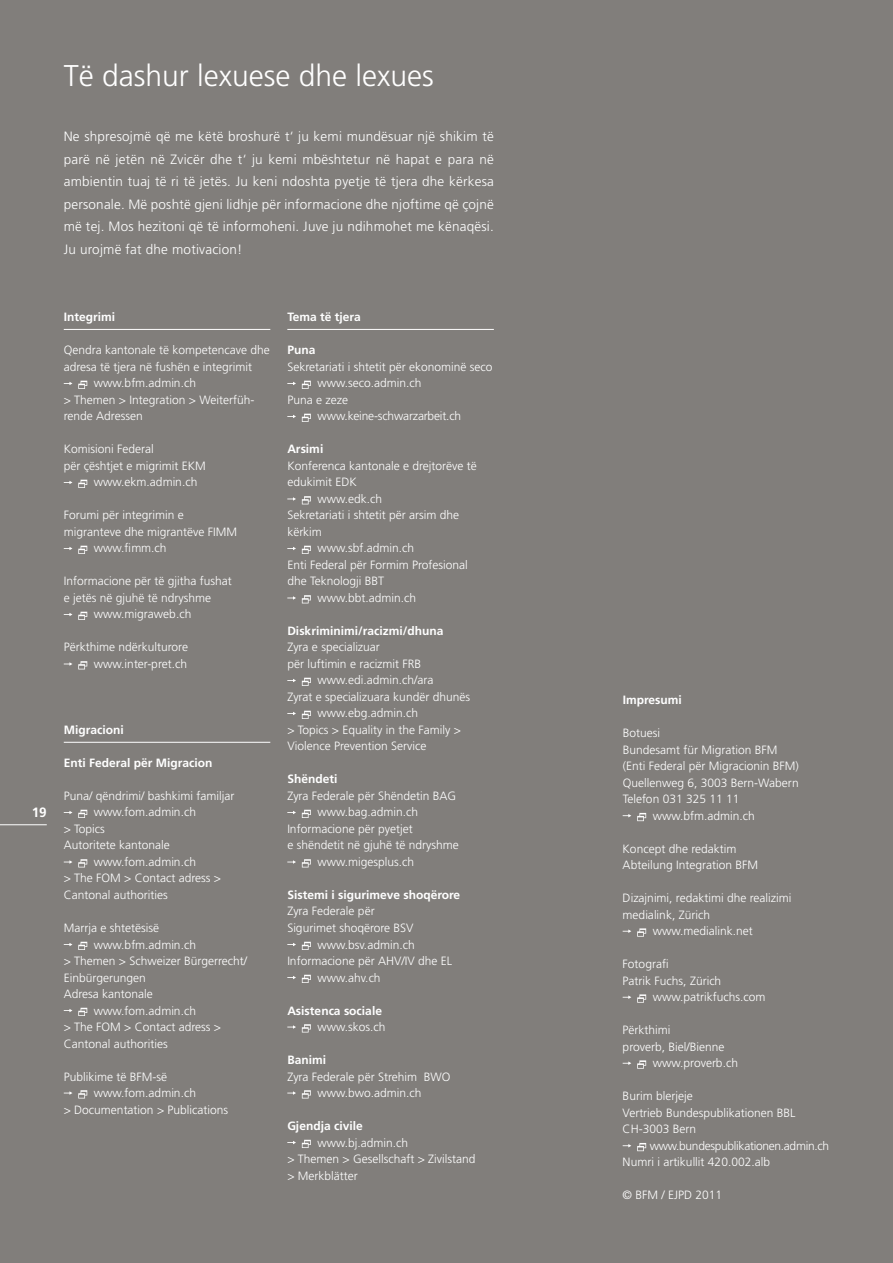
<style>
.page{position:relative;width:893px;height:1263px;background:#817e7b}
.page>*{position:absolute;margin:0;border:0;box-sizing:border-box;transform-origin:0 0}
.t1{font:300 30px "Frutiger";color:#fff}
.t2{font:300 13.5px/22.5px "Frutiger";letter-spacing:.015em;color:#fff;text-align:justify}
.t3{font:700 13.5px "Frutiger";color:#fff}
.t4{font:300 12px/16.5px "Frutiger";color:#fff}
.t5{font:700 12px "Frutiger";color:#fff}
.t6{font:300 12px/16.5px "Frutiger";letter-spacing:-.025em;color:#fff}
</style>
<div class="page">
<svg style="left:623px;top:813px;width:23px;height:8px"></svg>
<svg style="left:623px;top:928px;width:23px;height:9px"></svg>
<svg style="left:623px;top:994px;width:23px;height:9px"></svg>
<svg style="left:623px;top:1060px;width:23px;height:9px"></svg>
<svg style="left:623px;top:1143px;width:23px;height:8px"></svg>
<svg style="left:64px;top:381px;width:23px;height:8px"></svg>
<svg style="left:64px;top:480px;width:23px;height:8px"></svg>
<svg style="left:64px;top:546px;width:23px;height:8px"></svg>
<svg style="left:64px;top:612px;width:23px;height:8px"></svg>
<svg style="left:64px;top:661px;width:23px;height:8px"></svg>
<svg style="left:64px;top:810px;width:23px;height:8px"></svg>
<svg style="left:64px;top:859px;width:23px;height:8px"></svg>
<svg style="left:64px;top:942px;width:23px;height:8px"></svg>
<svg style="left:64px;top:1008px;width:23px;height:8px"></svg>
<svg style="left:64px;top:1090px;width:23px;height:8px"></svg>
<hr style="left:0;top:824px;width:47px;height:1px;background:#fff">
<hr style="left:64px;top:742px;width:206px;height:1px;background:#fff">
<svg style="left:287px;top:381px;width:24px;height:8px"></svg>
<svg style="left:287px;top:414px;width:24px;height:8px"></svg>
<svg style="left:287px;top:496px;width:24px;height:8px"></svg>
<svg style="left:287px;top:546px;width:24px;height:8px"></svg>
<svg style="left:287px;top:595px;width:24px;height:8px"></svg>
<svg style="left:287px;top:678px;width:24px;height:8px"></svg>
<svg style="left:287px;top:711px;width:24px;height:8px"></svg>
<svg style="left:287px;top:810px;width:24px;height:8px"></svg>
<svg style="left:287px;top:859px;width:24px;height:8px"></svg>
<svg style="left:287px;top:942px;width:24px;height:8px"></svg>
<svg style="left:287px;top:975px;width:24px;height:8px"></svg>
<svg style="left:287px;top:1024px;width:24px;height:8px"></svg>
<svg style="left:287px;top:1090px;width:24px;height:8px"></svg>
<svg style="left:287px;top:1140px;width:24px;height:8px"></svg>
<hr style="left:64px;top:329px;width:206px;height:1px;background:#fff">
<hr style="left:287px;top:329px;width:207px;height:1px;background:#fff">
<h1 class="t1" style="left:64px;top:59px;width:372px">Të dashur lexuese dhe lexues</h1>
<p class="t2" style="left:64px;top:126px;width:432px">Ne shpresojmë që me këtë broshurë t‘ ju kemi mundësuar një shikim të parë në jetën në Zvicër dhe t‘ ju kemi mbështetur në hapat e para në ambientin tuaj të ri të jetës. Ju keni ndoshta pyetje të tjera dhe kërkesa personale. Më poshtë gjeni lidhje për informacione dhe njoftime që çojnë më tej. Mos hezitoni që të informoheni. Juve ju ndihmohet me kënaqësi.<br>Ju urojmë fat dhe motivacion!</p>
<p class="t5" style="left:64px;top:310px;width:53px">Integrimi</p>
<p class="t4" style="left:64px;top:342px;width:208px">Qendra kantonale të kompetencave dhe</p>
<p class="t4" style="left:64px;top:359px;width:190px">adresa të tjera në fushën e integrimit</p>
<p class="t4" style="left:94px;top:375px;width:104px">www.bfm.admin.ch</p>
<p class="t4" style="left:64px;top:392px;width:192px">&gt; Themen &gt; Integration &gt; Weiterfüh-</p>
<p class="t4" style="left:64px;top:408px;width:80px">rende Adressen</p>
<p class="t4" style="left:64px;top:441px;width:91px">Komisioni Federal</p>
<p class="t4" style="left:64px;top:458px;width:143px">për çështjet e migrimit EKM</p>
<p class="t4" style="left:94px;top:474px;width:105px">www.ekm.admin.ch</p>
<p class="t4" style="left:64px;top:507px;width:121px">Forumi për integrimin e</p>
<p class="t4" style="left:64px;top:524px;width:175px">migranteve dhe migrantëve FIMM</p>
<p class="t4" style="left:94px;top:540px;width:74px">www.fimm.ch</p>
<p class="t4" style="left:64px;top:573px;width:170px">Informacione për të gjitha fushat</p>
<p class="t4" style="left:64px;top:590px;width:149px">e jetës në gjuhë të ndryshme</p>
<p class="t4" style="left:94px;top:606px;width:99px">www.migraweb.ch</p>
<p class="t4" style="left:64px;top:639px;width:126px;text-align:right">Përkthime ndërkulturore www.inter-pret.ch</p>
<p class="t3" style="left:32px;top:804px;width:17px">19</p>
<p class="t5" style="left:64px;top:723px;width:61px">Migracioni</p>
<p class="t5" style="left:64px;top:756px;width:150px">Enti Federal për Migracion</p>
<p class="t4" style="left:64px;top:788px;width:172px">Puna/ qëndrimi/ bashkimi familjar</p>
<p class="t4" style="left:94px;top:804px;width:104px">www.fom.admin.ch</p>
<p class="t4" style="left:64px;top:821px;width:43px">&gt; Topics</p>
<p class="t4" style="left:64px;top:837px;width:108px">Autoritete kantonale</p>
<p class="t4" style="left:94px;top:854px;width:104px">www.fom.admin.ch</p>
<p class="t4" style="left:64px;top:870px;width:159px">&gt; The FOM &gt; Contact adress &gt;</p>
<p class="t4" style="left:64px;top:887px;width:106px">Cantonal authorities</p>
<p class="t4" style="left:64px;top:920px;width:97px">Marrja e shtetësisë</p>
<p class="t4" style="left:94px;top:936px;width:104px">www.bfm.admin.ch</p>
<p class="t4" style="left:64px;top:953px;width:185px">&gt; Themen &gt; Schweizer Bürgerrecht/</p>
<p class="t4" style="left:64px;top:969px;width:84px">Einbürgerungen</p>
<p class="t4" style="left:64px;top:986px;width:91px">Adresa kantonale</p>
<p class="t4" style="left:94px;top:1002px;width:104px">www.fom.admin.ch</p>
<p class="t4" style="left:64px;top:1019px;width:159px">&gt; The FOM &gt; Contact adress &gt;</p>
<p class="t4" style="left:64px;top:1035px;width:106px">Cantonal authorities</p>
<p class="t4" style="left:64px;top:1068px;width:105px">Publikime të BFM-së</p>
<p class="t4" style="left:94px;top:1085px;width:104px">www.fom.admin.ch</p>
<p class="t4" style="left:64px;top:1101px;width:166px">&gt; Documentation &gt; Publications</p>
<p class="t5" style="left:287px;top:310px;width:75px">Tema të tjera</p>
<p class="t5" style="left:287px;top:343px;width:30px">Puna</p>
<p class="t4" style="left:287px;top:359px;width:207px">Sekretariati i shtetit për ekonominë seco</p>
<p class="t4" style="left:317px;top:375px;width:106px">www.seco.admin.ch</p>
<p class="t4" style="left:287px;top:392px;width:62px">Puna e zeze</p>
<p class="t4" style="left:317px;top:408px;width:145px">www.keine-schwarzarbeit.ch</p>
<p class="t5" style="left:287px;top:442px;width:37px">Arsimi</p>
<p class="t4" style="left:287px;top:458px;width:191px">Konferenca kantonale e drejtorëve të</p>
<p class="t4" style="left:287px;top:474px;width:71px">edukimit EDK</p>
<p class="t4" style="left:317px;top:491px;width:66px">www.edk.ch</p>
<p class="t4" style="left:287px;top:507px;width:173px">Sekretariati i shtetit për arsim dhe</p>
<p class="t4" style="left:287px;top:524px;width:36px">kërkim</p>
<p class="t4" style="left:317px;top:540px;width:98px">www.sbf.admin.ch</p>
<p class="t4" style="left:287px;top:557px;width:182px">Enti Federal për Formim Profesional</p>
<p class="t4" style="left:287px;top:573px;width:98px">dhe Teknologji BBT</p>
<p class="t4" style="left:317px;top:590px;width:100px">www.bbt.admin.ch</p>
<p class="t5" style="left:287px;top:624px;width:158px">Diskriminimi/racizmi/dhuna</p>
<p class="t4" style="left:287px;top:639px;width:94px">Zyra e specializuar</p>
<p class="t4" style="left:287px;top:656px;width:135px">për luftimin e racizmit FRB</p>
<p class="t4" style="left:317px;top:672px;width:118px">www.edi.admin.ch/ara</p>
<p class="t4" style="left:287px;top:689px;width:184px">Zyrat e specializuara kundër dhunës</p>
<p class="t4" style="left:317px;top:705px;width:102px">www.ebg.admin.ch</p>
<p class="t4" style="left:287px;top:722px;width:175px">&gt; Topics &gt; Equality in the Family &gt;</p>
<p class="t4" style="left:287px;top:738px;width:141px">Violence Prevention Service</p>
<p class="t5" style="left:287px;top:772px;width:52px">Shëndeti</p>
<p class="t4" style="left:287px;top:788px;width:170px">Zyra Federale për Shëndetin BAG</p>
<p class="t4" style="left:317px;top:804px;width:102px">www.bag.admin.ch</p>
<p class="t4" style="left:287px;top:821px;width:127px">Informacione për pyetjet</p>
<p class="t4" style="left:287px;top:837px;width:173px">e shëndetit në gjuhë të ndryshme</p>
<p class="t4" style="left:317px;top:854px;width:98px">www.migesplus.ch</p>
<p class="t5" style="left:287px;top:888px;width:174px">Sistemi i sigurimeve shoqërore</p>
<p class="t4" style="left:287px;top:903px;width:89px">Zyra Federale për</p>
<p class="t4" style="left:287px;top:920px;width:128px">Sigurimet shoqërore BSV</p>
<p class="t4" style="left:317px;top:936px;width:99px">www.bsv.admin.ch</p>
<p class="t4" style="left:287px;top:953px;width:166px">Informacione për AHV/IV dhe EL</p>
<p class="t4" style="left:317px;top:969px;width:65px">www.ahv.ch</p>
<p class="t5" style="left:287px;top:1003px;width:96px">Asistenca sociale</p>
<p class="t4" style="left:317px;top:1019px;width:70px">www.skos.ch</p>
<p class="t5" style="left:287px;top:1053px;width:40px">Banimi</p>
<p class="t4" style="left:287px;top:1068px;width:165px;text-align:center">Zyra Federale për Strehim BWO www.bwo.admin.ch</p>
<p class="t5" style="left:287px;top:1119px;width:77px">Gjendja civile</p>
<p class="t4" style="left:287px;top:1134px;width:190px;text-indent:30px">www.bj.admin.ch<br>&gt; Themen &gt; Gesellschaft &gt; Zivilstand &gt; Merkblätter</p>
<p class="t5" style="left:623px;top:693px;width:61px">Impresumi</p>
<p class="t4" style="left:623px;top:725px;width:39px">Botuesi</p>
<p class="t4" style="left:623px;top:741px;width:156px">Bundesamt für Migration BFM</p>
<p class="t4" style="left:623px;top:758px;width:178px">(Enti Federal për Migracionin BFM)</p>
<p class="t4" style="left:623px;top:774px;width:178px">Quellenweg 6, 3003 Bern-Wabern</p>
<p class="t4" style="left:623px;top:791px;width:118px">Telefon 031 325 11 11</p>
<p class="t4" style="left:653px;top:807px;width:104px">www.bfm.admin.ch</p>
<p class="t4" style="left:623px;top:840px;width:137px">Koncept dhe redaktim<br>Abteilung Integration BFM</p>
<p class="t4" style="left:623px;top:890px;width:170px">Dizajnimi, redaktimi dhe realizimi</p>
<p class="t4" style="left:623px;top:906px;width:89px">medialink, Zürich</p>
<p class="t4" style="left:653px;top:923px;width:102px">www.medialink.net</p>
<p class="t4" style="left:623px;top:956px;width:48px">Fotografi</p>
<p class="t4" style="left:623px;top:972px;width:100px">Patrik Fuchs, Zürich</p>
<p class="t4" style="left:653px;top:989px;width:114px">www.patrikfuchs.com</p>
<p class="t4" style="left:623px;top:1022px;width:49px">Përkthimi</p>
<p class="t4" style="left:623px;top:1038px;width:103px">proverb, Biel/Bienne</p>
<p class="t4" style="left:653px;top:1055px;width:87px">www.proverb.ch</p>
<p class="t4" style="left:623px;top:1088px;width:174px">Burim blerjeje<br>Vertrieb Bundespublikationen BBL<br>CH-3003 Bern</p>
<p class="t6" style="left:623px;top:1137px;width:208px;text-indent:27px">www.bundespublikationen.admin.ch<br>Numri i artikullit 420.002.alb</p>
<p class="t4" style="left:623px;top:1187px;width:101px">© BFM / EJPD 2011</p>
</div>
